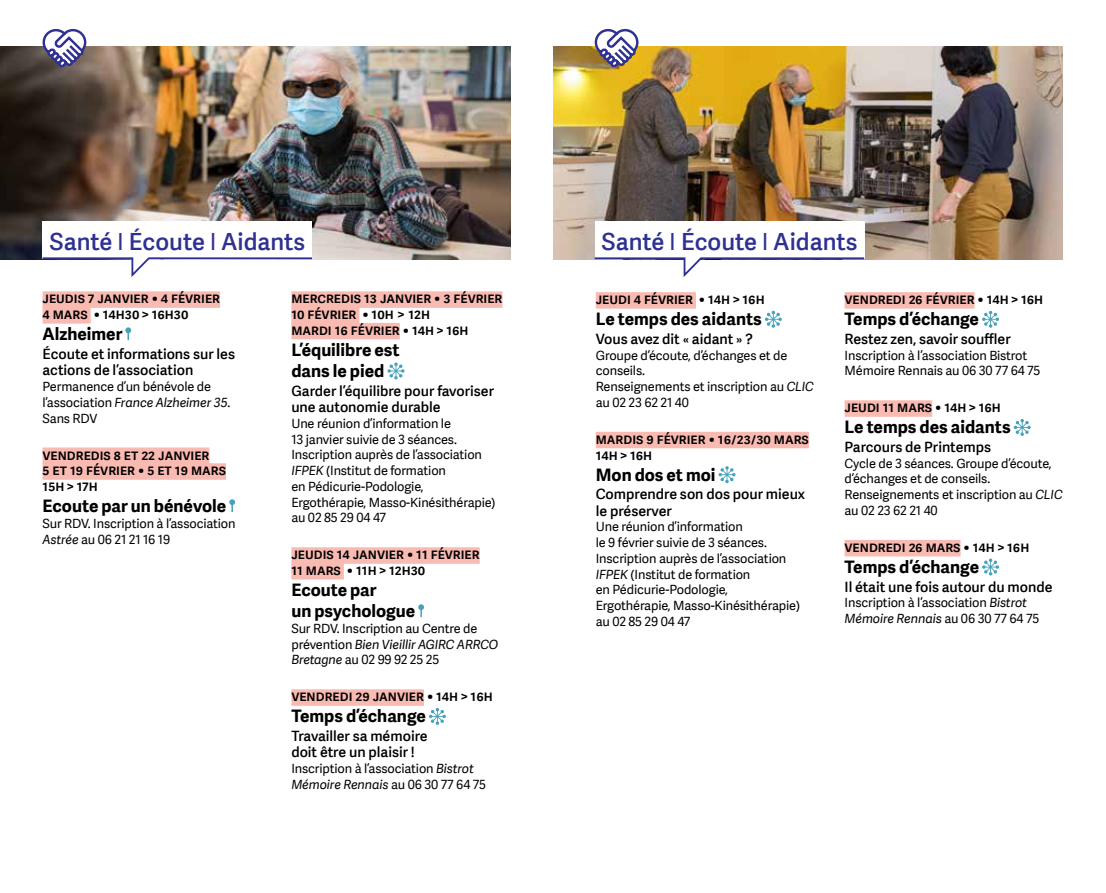
<style>
.page{position:relative;width:1106px;height:893px;background:#fff}
.page>*{position:absolute;margin:0;border:0;box-sizing:border-box;transform-origin:0 0}
.t1{font:23.7px "Adelle Sans CYR Sb";color:#2e3092}
.t2{font:700 17.25px/21px "Adelle Sans CYR";color:#000}
.t3{font:15px/15.8px "Adelle Sans CYR Sb";color:#000}
.t4{font:14.25px/16.5px "Adelle Sans CYR Sb";color:#000}
.t5{font:12.75px/15.8px "Adelle Sans CYR";letter-spacing:-.01em;color:#000}
.s1{font-family:"Adelle Sans CYR"}
.s2{font-style:italic}
</style>
<div class="page">
<img style="left:0;top:47px;width:510px;height:212px">
<img style="left:553px;top:47px;width:509px;height:212px">
<div style="left:595px;top:292px;width:101px;height:17px;background:#f9bab1"></div>
<div style="left:595px;top:432px;width:214px;height:16px;background:#f9bab1"></div>
<svg style="left:765px;top:311px;width:17px;height:17px"></svg>
<svg style="left:718px;top:466px;width:17px;height:17px"></svg>
<div style="left:844px;top:292px;width:130px;height:17px;background:#f9bab1"></div>
<div style="left:844px;top:400px;width:88px;height:17px;background:#f9bab1"></div>
<div style="left:844px;top:540px;width:116px;height:16px;background:#f9bab1"></div>
<svg style="left:982px;top:311px;width:17px;height:17px"></svg>
<svg style="left:1013px;top:419px;width:17px;height:17px"></svg>
<svg style="left:982px;top:559px;width:17px;height:17px"></svg>
<svg style="left:41px;top:29px;width:47px;height:41px"></svg>
<svg style="left:593px;top:29px;width:46px;height:41px"></svg>
<div style="left:43px;top:291px;width:177px;height:17px;background:#f9bab1"></div>
<div style="left:43px;top:307px;width:48px;height:17px;background:#f9bab1"></div>
<div style="left:43px;top:447px;width:166px;height:17px;background:#f9bab1"></div>
<div style="left:43px;top:463px;width:183px;height:17px;background:#f9bab1"></div>
<svg style="left:125px;top:327px;width:6px;height:13px"></svg>
<svg style="left:229px;top:499px;width:6px;height:13px"></svg>
<div style="left:291px;top:291px;width:211px;height:17px;background:#f9bab1"></div>
<div style="left:291px;top:307px;width:68px;height:17px;background:#f9bab1"></div>
<div style="left:291px;top:323px;width:109px;height:16px;background:#f9bab1"></div>
<div style="left:291px;top:547px;width:189px;height:17px;background:#f9bab1"></div>
<div style="left:291px;top:563px;width:53px;height:16px;background:#f9bab1"></div>
<div style="left:291px;top:689px;width:133px;height:17px;background:#f9bab1"></div>
<svg style="left:387px;top:362px;width:17px;height:17px"></svg>
<svg style="left:418px;top:604px;width:6px;height:13px"></svg>
<svg style="left:429px;top:708px;width:17px;height:17px"></svg>
<div style="left:43px;top:221px;width:269px;height:38px;background:#fff"></div>
<svg style="left:41px;top:256px;width:273px;height:21px"></svg>
<div style="left:594px;top:221px;width:270px;height:38px;background:#fff"></div>
<svg style="left:593px;top:256px;width:273px;height:21px"></svg>
<h1 class="t1" style="left:49px;top:224px;width:257px">Santé <span class="s1">I</span> Écoute <span class="s1">I</span> Aidants</h1>
<h1 class="t1" style="left:601px;top:224px;width:257px">Santé <span class="s1">I</span> Écoute <span class="s1">I</span> Aidants</h1>
<p class="t3" style="left:43px;top:290px;width:179px">jeudis 7 janvier • 4 février<br>4 mars • 14h30 &gt; 16h30</p>
<h2 class="t2" style="left:43px;top:323px;width:81px">Alzheimer</h2>
<p class="t4" style="left:43px;top:345px;width:194px">Écoute et informations sur les actions de l’association</p>
<p class="t5" style="left:43px;top:378px;width:189px">Permanence d’un bénévole de l’association <span class="s2">France Alzheimer 35</span>.<br>Sans RDV</p>
<p class="t3" style="left:43px;top:446px;width:185px">vendredis 8 et 22 janvier<br>5 et 19 février • 5 et 19 mars<br>15h &gt; 17h</p>
<h2 class="t2" style="left:43px;top:495px;width:185px">Ecoute par un bénévole</h2>
<p class="t5" style="left:43px;top:515px;width:194px">Sur RDV. Inscription à l’association<br><span class="s2">Astrée</span> au 06 21 21 16 19</p>
<p class="t3" style="left:291px;top:290px;width:213px">mercredis 13 janvier • 3 février<br>10 février • 10h &gt; 12h<br>mardi 16 février • 14h &gt; 16h</p>
<h2 class="t2" style="left:291px;top:338px;width:110px">L’équilibre est dans le pied</h2>
<p class="t4" style="left:291px;top:382px;width:204px">Garder l’équilibre pour favoriser une autonomie durable</p>
<p class="t5" style="left:291px;top:415px;width:206px">Une réunion d’information le<br>13 janvier suivie de 3 séances.<br>Inscription auprès de l’association<br><span class="s2">IFPEK</span> (Institut de formation<br>en Pédicurie-Podologie,<br>Ergothérapie, Masso-Kinésithérapie) au 02 85 29 04 47</p>
<p class="t3" style="left:291px;top:545px;width:190px">jeudis 14 janvier • 11 février<br>11 mars • 11h &gt; 12h30</p>
<h2 class="t2" style="left:291px;top:579px;width:125px">Ecoute par<br>un psychologue</h2>
<p class="t5" style="left:291px;top:620px;width:208px">Sur RDV. Inscription au Centre de prévention <span class="s2">Bien Vieillir AGIRC ARRCO<br>Bretagne</span> au 02 99 92 25 25</p>
<p class="t3" style="left:291px;top:687px;width:203px">vendredi 29 janvier • 14h &gt; 16h</p>
<h2 class="t2" style="left:291px;top:705px;width:136px">Temps d’échange</h2>
<p class="t4" style="left:291px;top:727px;width:138px">Travailler sa mémoire doit être un plaisir !</p>
<p class="t5" style="left:291px;top:760px;width:196px">Inscription à l’association <span class="s2">Bistrot<br>Mémoire Rennais</span> au 06 30 77 64 75</p>
<p class="t3" style="left:595px;top:290px;width:170px">jeudi 4 février • 14h &gt; 16h</p>
<h2 class="t2" style="left:595px;top:308px;width:168px">Le temps des aidants</h2>
<p class="t4" style="left:595px;top:330px;width:159px">Vous avez dit « aidant » ?</p>
<p class="t5" style="left:595px;top:347px;width:219px">Groupe d’écoute, d’échanges et de conseils.<br>Renseignements et inscription au <span class="s2">CLIC </span>au 02 23 62 21 40</p>
<p class="t3" style="left:595px;top:430px;width:215px">mardis 9 février • 16/23/30 mars<br>14h &gt; 16h</p>
<h2 class="t2" style="left:595px;top:463px;width:121px">Mon dos et moi</h2>
<p class="t4" style="left:595px;top:485px;width:211px">Comprendre son dos pour mieux le préserver</p>
<p class="t5" style="left:595px;top:519px;width:206px">Une réunion d’information<br>le 9 février suivie de 3 séances.<br>Inscription auprès de l’association<br><span class="s2">IFPEK</span> (Institut de formation<br>en Pédicurie-Podologie,<br>Ergothérapie, Masso-Kinésithérapie) au 02 85 29 04 47</p>
<p class="t3" style="left:844px;top:290px;width:200px">vendredi 26 février • 14h &gt; 16h</p>
<h2 class="t2" style="left:844px;top:308px;width:136px">Temps d’échange</h2>
<p class="t4" style="left:844px;top:330px;width:168px">Restez zen, savoir souffler</p>
<p class="t5" style="left:844px;top:347px;width:197px">Inscription à l’association Bistrot<br>Mémoire Rennais au 06 30 77 64 75</p>
<p class="t3" style="left:844px;top:398px;width:158px">jeudi 11 mars • 14h &gt; 16h</p>
<h2 class="t2" style="left:844px;top:416px;width:168px">Le temps des aidants</h2>
<p class="t4" style="left:844px;top:438px;width:148px">Parcours de Printemps</p>
<p class="t5" style="left:844px;top:455px;width:219px">Cycle de 3 séances. Groupe d’écoute, d’échanges et de conseils.<br>Renseignements et inscription au <span class="s2">CLIC </span>au 02 23 62 21 40</p>
<p class="t3" style="left:844px;top:538px;width:186px">vendredi 26 mars • 14h &gt; 16h</p>
<h2 class="t2" style="left:844px;top:556px;width:136px">Temps d’échange</h2>
<p class="t4" style="left:844px;top:578px;width:209px">Il était une fois autour du monde</p>
<p class="t5" style="left:844px;top:594px;width:196px">Inscription à l’association <span class="s2">Bistrot<br>Mémoire Rennais</span> au 06 30 77 64 75</p>
</div>
